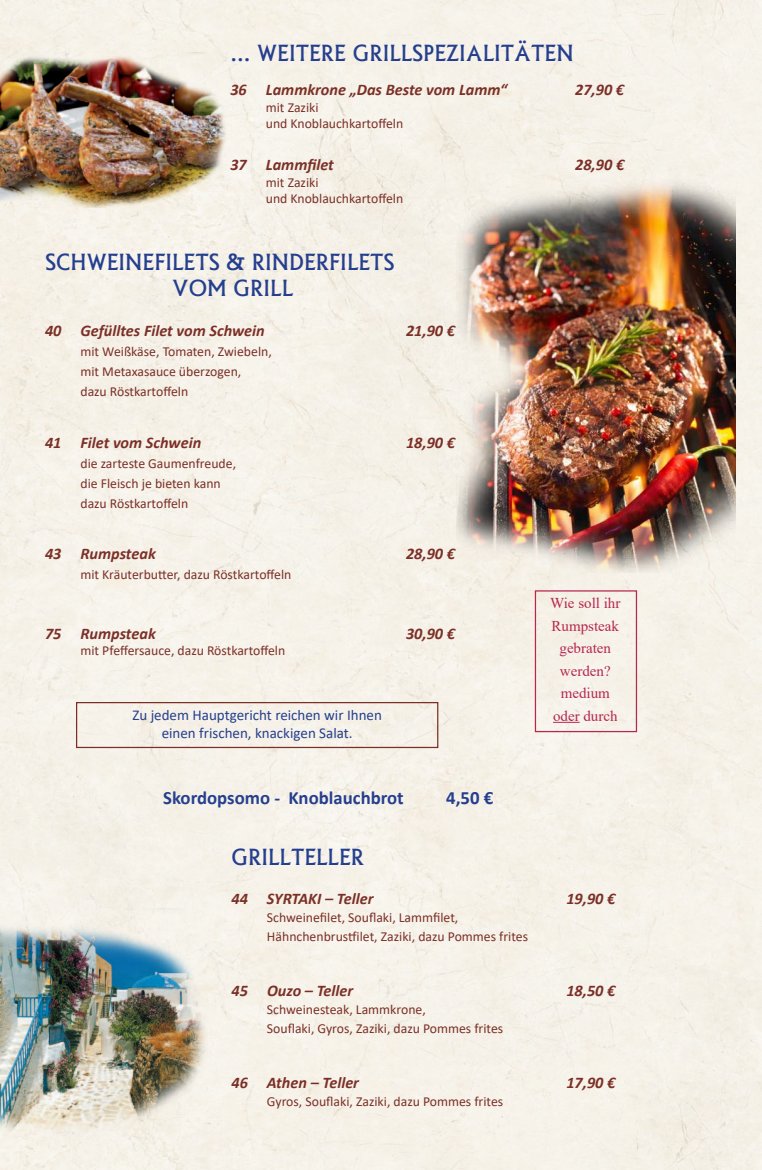
<style>
.page{position:relative;width:762px;height:1170px;background:#fff}
.page>*{position:absolute;margin:0;border:0;box-sizing:border-box;transform-origin:0 0}
.t1{font:21.25px/25.5px "Alaska";color:#253f8e}
.t2{font:700 18.75px "Calibri";color:#253f8e}
.t3{font:italic 700 16.25px "Calibri";color:#7b3027}
.t4{font:15px/18px "Calibri";color:#253f8e;text-align:center}
.t5{font:15px/22.5px "Times New Roman";color:#b62750;text-align:center}
.t6{font:13.75px/20px "Calibri";color:#7b3027}
</style>
<div class="page">
<div style="left:0;top:0;width:762px;height:1169px;background:#f6f1e8"></div>
<div style="left:76px;top:702px;width:362px;height:46px;border:1px solid #7b3027"></div>
<img style="left:0;top:908px;width:208px;height:230px">
<img style="left:0;top:52px;width:227px;height:156px">
<svg style="left:553px;top:722px;width:27px;height:1px"></svg>
<div style="left:535px;top:590px;width:102px;height:142px;border:1px solid #b62750"></div>
<img style="left:456px;top:179px;width:279px;height:393px">
<h1 class="t1" style="left:230px;top:41px;width:345px">... WEITERE GRILLSPEZIALITÄTEN</h1>
<p class="t3" style="left:230px;top:83px;width:278px">36 Lammkrone „Das Beste vom Lamm“</p>
<p class="t3" style="left:575px;top:83px;width:51px">27,90 €</p>
<p class="t6" style="left:266px;top:100px;width:139px;line-height:16.5px">mit Zaziki<br>und Knoblauchkarto昀昀eln</p>
<p class="t3" style="left:230px;top:153px;width:105px">37 Lamm昀椀let</p>
<p class="t3" style="left:575px;top:153px;width:51px">28,90 €</p>
<p class="t6" style="left:266px;top:175px;width:139px;line-height:16.5px">mit Zaziki<br>und Knoblauchkarto昀昀eln</p>
<h1 class="t1" style="left:172px;top:250px;width:224px;text-indent:-127px">SCHWEINEFILETS &amp; RINDERFILETS<br>VOM GRILL</h1>
<p class="t3" style="left:45px;top:324px;width:221px">40 Gefülltes Filet vom Schwein</p>
<p class="t3" style="left:406px;top:324px;width:51px">21,90 €</p>
<p class="t6" style="left:80px;top:341px;width:193px">mit Weißkäse, Tomaten, Zwiebeln, mit Metaxasauce überzogen,<br>dazu Röstkarto昀昀eln</p>
<p class="t3" style="left:45px;top:436px;width:158px">41 Filet vom Schwein</p>
<p class="t3" style="left:406px;top:436px;width:51px">18,90 €</p>
<p class="t6" style="left:80px;top:453px;width:157px">die zarteste Gaumenfreude, die Fleisch je bieten kann dazu Röstkarto昀昀eln</p>
<p class="t3" style="left:45px;top:547px;width:112px">43 Rumpsteak</p>
<p class="t3" style="left:406px;top:547px;width:51px">28,90 €</p>
<p class="t6" style="left:80px;top:564px;width:212px">mit Kräuterbu琀琀er, dazu Röstkarto昀昀eln</p>
<p class="t3" style="left:45px;top:626px;width:112px">75 Rumpsteak</p>
<p class="t3" style="left:406px;top:626px;width:51px">30,90 €</p>
<p class="t6" style="left:80px;top:640px;width:206px">mit Pfe昀昀ersauce, dazu Röstkarto昀昀eln</p>
<p class="t4" style="left:132px;top:706px;width:251px">Zu jedem Hauptgericht reichen wir Ihnen einen frischen, knackigen Salat.</p>
<h2 class="t2" style="left:163px;top:791px;width:242px">Skordopsomo - Knoblauchbrot</h2>
<h2 class="t2" style="left:446px;top:791px;width:49px">4,50 €</h2>
<p class="t5" style="left:550px;top:591px;width:72px">Wie soll ihr<br>Rumpsteak gebraten werden? medium oder durch</p>
<h1 class="t1" style="left:231px;top:845px;width:134px">GRILLTELLER</h1>
<p class="t3" style="left:231px;top:892px;width:143px">44 SYRTAKI – Teller</p>
<p class="t3" style="left:566px;top:892px;width:51px">19,90 €</p>
<p class="t6" style="left:267px;top:908px;width:263px;line-height:18.1px">Schweine昀椀let, Sou昀氀aki, Lamm昀椀let,<br>Hähnchenbrus琀昀ilet, Zaziki, dazu Pommes frites</p>
<p class="t3" style="left:231px;top:984px;width:123px">45 Ouzo – Teller</p>
<p class="t3" style="left:566px;top:984px;width:51px">18,50 €</p>
<p class="t6" style="left:267px;top:1000px;width:238px;line-height:18.1px">Schweinesteak, Lammkrone,<br>Sou昀氀aki, Gyros, Zaziki, dazu Pommes frites</p>
<p class="t3" style="left:231px;top:1076px;width:129px">46 Athen – Teller</p>
<p class="t3" style="left:566px;top:1076px;width:51px">17,90 €</p>
<p class="t6" style="left:267px;top:1091px;width:238px">Gyros, Sou昀氀aki, Zaziki, dazu Pommes frites</p>
</div>
